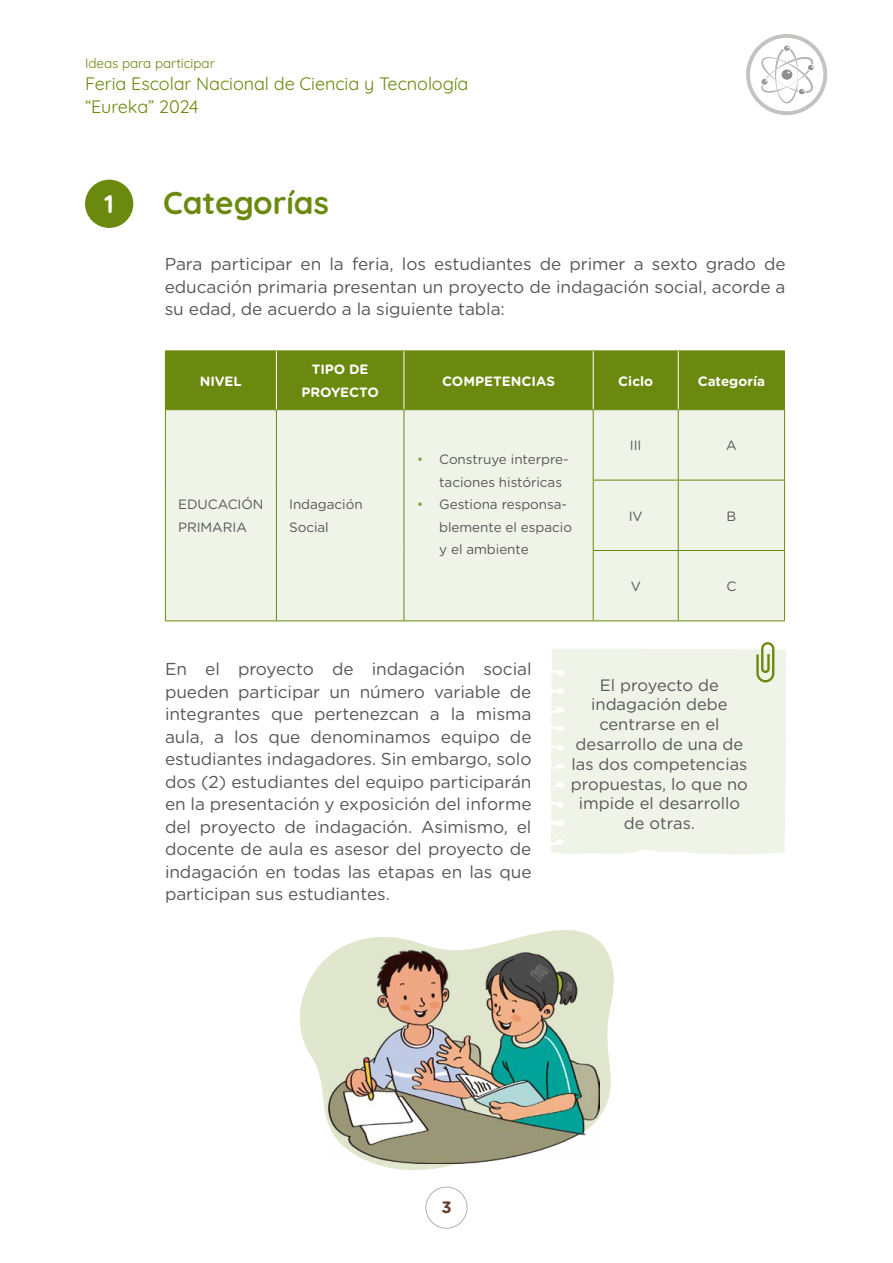
<style>
.page{position:relative;width:893px;height:1263px;background:#fff}
.page>*{position:absolute;margin:0;border:0;box-sizing:border-box;transform-origin:0 0}
.t1{font:300 31.5px "Quicksand";color:#6b890e}
.t2{font:300 25.5px "Quicksand";color:#fff}
.t3{font:300 18px/22.5px "Quicksand";letter-spacing:-.005em;color:#6b890e}
.t4{font:17.25px/22.5px "Gotham Rounded";letter-spacing:-.005em;color:#575756;text-align:justify}
.t5{font:16.5px/19.8px "Gotham Rounded";color:#575756;text-align:center}
.t6{font:700 16.5px "Gotham Rounded";color:#663d2e}
.t7{font:13.5px/22.5px "Gotham Rounded";letter-spacing:-.005em;color:#575756}
.t8{font:700 13.5px/22.5px "Gotham Rounded";letter-spacing:-.005em;color:#fff;text-align:center}
.t9{font:300 13.5px "Quicksand";letter-spacing:-.005em;color:#6b890e}
.s1{color:#89a13e}
</style>
<div class="page">
<svg style="left:746px;top:34px;width:81px;height:81px"></svg>
<div style="left:426px;top:1187px;width:41px;height:41px;border:1px solid #b0b0b0;border-radius:50%"></div>
<svg style="left:300px;top:930px;width:314px;height:240px"></svg>
<div style="left:85px;top:180px;width:48px;height:48px;background:#6b890e;border-radius:50%"></div>
<div style="left:166px;top:351px;width:618px;height:58px;background:#6b890e"></div>
<div style="left:166px;top:410px;width:618px;height:210px;background:#f0f3e7"></div>
<hr style="left:165px;top:350px;width:111px;height:1px;background:#6b890e">
<hr style="left:165px;top:351px;width:1px;height:58px;background:#6b890e">
<hr style="left:276px;top:350px;width:128px;height:1px;background:#6b890e">
<hr style="left:404px;top:350px;width:189px;height:1px;background:#6b890e">
<hr style="left:593px;top:350px;width:85px;height:1px;background:#6b890e">
<hr style="left:678px;top:350px;width:107px;height:1px;background:#6b890e">
<hr style="left:784px;top:351px;width:1px;height:58px;background:#6b890e">
<hr style="left:276px;top:351px;width:1px;height:58px;background:#fff">
<hr style="left:404px;top:351px;width:1px;height:58px;background:#fff">
<hr style="left:593px;top:351px;width:1px;height:58px;background:#fff">
<hr style="left:678px;top:351px;width:1px;height:58px;background:#fff">
<hr style="left:165px;top:409px;width:111px;height:1px;background:#6b890e">
<hr style="left:165px;top:410px;width:1px;height:70px;background:#6b890e">
<hr style="left:276px;top:409px;width:128px;height:1px;background:#6b890e">
<hr style="left:276px;top:410px;width:1px;height:70px;background:#6b890e">
<hr style="left:404px;top:409px;width:189px;height:1px;background:#6b890e">
<hr style="left:404px;top:410px;width:1px;height:70px;background:#6b890e">
<hr style="left:165px;top:480px;width:1px;height:70px;background:#6b890e">
<hr style="left:276px;top:480px;width:1px;height:70px;background:#6b890e">
<hr style="left:404px;top:480px;width:1px;height:70px;background:#6b890e">
<hr style="left:165px;top:550px;width:1px;height:70px;background:#6b890e">
<hr style="left:276px;top:550px;width:1px;height:70px;background:#6b890e">
<hr style="left:404px;top:550px;width:1px;height:70px;background:#6b890e">
<hr style="left:165px;top:620px;width:111px;height:1px;background:#6b890e">
<hr style="left:276px;top:620px;width:128px;height:1px;background:#6b890e">
<hr style="left:404px;top:620px;width:189px;height:1px;background:#6b890e">
<hr style="left:593px;top:409px;width:85px;height:1px;background:#6b890e">
<hr style="left:593px;top:410px;width:1px;height:70px;background:#6b890e">
<hr style="left:678px;top:409px;width:107px;height:1px;background:#6b890e">
<hr style="left:678px;top:410px;width:1px;height:70px;background:#6b890e">
<hr style="left:784px;top:410px;width:1px;height:70px;background:#6b890e">
<hr style="left:593px;top:480px;width:85px;height:1px;background:#6b890e">
<hr style="left:593px;top:480px;width:1px;height:70px;background:#6b890e">
<hr style="left:678px;top:480px;width:107px;height:1px;background:#6b890e">
<hr style="left:678px;top:480px;width:1px;height:70px;background:#6b890e">
<hr style="left:784px;top:480px;width:1px;height:70px;background:#6b890e">
<hr style="left:593px;top:550px;width:85px;height:1px;background:#6b890e">
<hr style="left:593px;top:551px;width:1px;height:69px;background:#6b890e">
<hr style="left:678px;top:550px;width:107px;height:1px;background:#6b890e">
<hr style="left:678px;top:551px;width:1px;height:69px;background:#6b890e">
<hr style="left:784px;top:551px;width:1px;height:69px;background:#6b890e">
<hr style="left:593px;top:620px;width:85px;height:1px;background:#6b890e">
<hr style="left:678px;top:620px;width:107px;height:1px;background:#6b890e">
<div style="left:551px;top:642px;width:235px;height:213px;background:#f0f3e7"></div>
<img style="left:328px;top:950px;width:272px;height:213px">
<p class="t9" style="left:85px;top:52px;width:131px">Ideas para participar</p>
<p class="t3" style="left:85px;top:71px;width:385px">Feria Escolar Nacional de Ciencia y Tecnología “Eureka” 2024</p>
<h2 class="t2" style="left:104px;top:184px;width:11px">1</h2>
<h1 class="t1" style="left:163px;top:178px;width:167px">Categorías</h1>
<p class="t4" style="left:165px;top:252px;width:622px">Para participar en la feria, los estudiantes de primer a sexto grado de educación primaria presentan un proyecto de indagación social, acorde a su edad, de acuerdo a la siguiente tabla:</p>
<p class="t8" style="left:200px;top:369px;width:44px">NIVEL</p>
<p class="t8" style="left:301px;top:358px;width:79px">TIPO DE<br>PROYECTO</p>
<p class="t8" style="left:442px;top:369px;width:114px">COMPETENCIAS</p>
<p class="t8" style="left:618px;top:369px;width:36px">Ciclo</p>
<p class="t8" style="left:698px;top:369px;width:69px">Categoría</p>
<p class="t7" style="left:178px;top:493px;width:87px">EDUCACIÓN<br>PRIMARIA</p>
<p class="t7" style="left:289px;top:493px;width:75px">Indagación<br>Social</p>
<p class="t7" style="left:439px;top:448px;width:131px;text-indent:-23px"><span class="s1">•</span> Construye interpre&shy;taciones históricas</p>
<p class="t7" style="left:439px;top:493px;width:134px;text-indent:-23px"><span class="s1">•</span> Gestiona responsa&shy;blemente el espacio y el ambiente</p>
<p class="t7" style="left:630px;top:434px;width:13px">III</p>
<p class="t7" style="left:726px;top:434px;width:12px">A</p>
<p class="t7" style="left:629px;top:504px;width:15px">IV</p>
<p class="t7" style="left:726px;top:504px;width:11px">B</p>
<p class="t7" style="left:631px;top:574px;width:12px">V</p>
<p class="t7" style="left:726px;top:574px;width:11px">C</p>
<p class="t4" style="left:165px;top:657px;width:368px">En el proyecto de indagación social pueden participar un número variable de integrantes que pertenezcan a la misma aula, a los que denominamos equipo de estudiantes indagadores. Sin embargo, solo dos (2) estudiantes del equipo participarán en la presentación y exposición del informe del proyecto de indagación. Asimismo, el docente de aula es asesor del proyecto de indagación en todas las etapas en las que participan sus estudiantes.</p>
<p class="t5" style="left:571px;top:674px;width:178px">El proyecto de indagación debe centrarse en el desarrollo de una de las dos competencias propuestas, lo que no impide el desarrollo de otras.</p>
<p class="t6" style="left:441px;top:1195px;width:12px">3</p>
</div>
